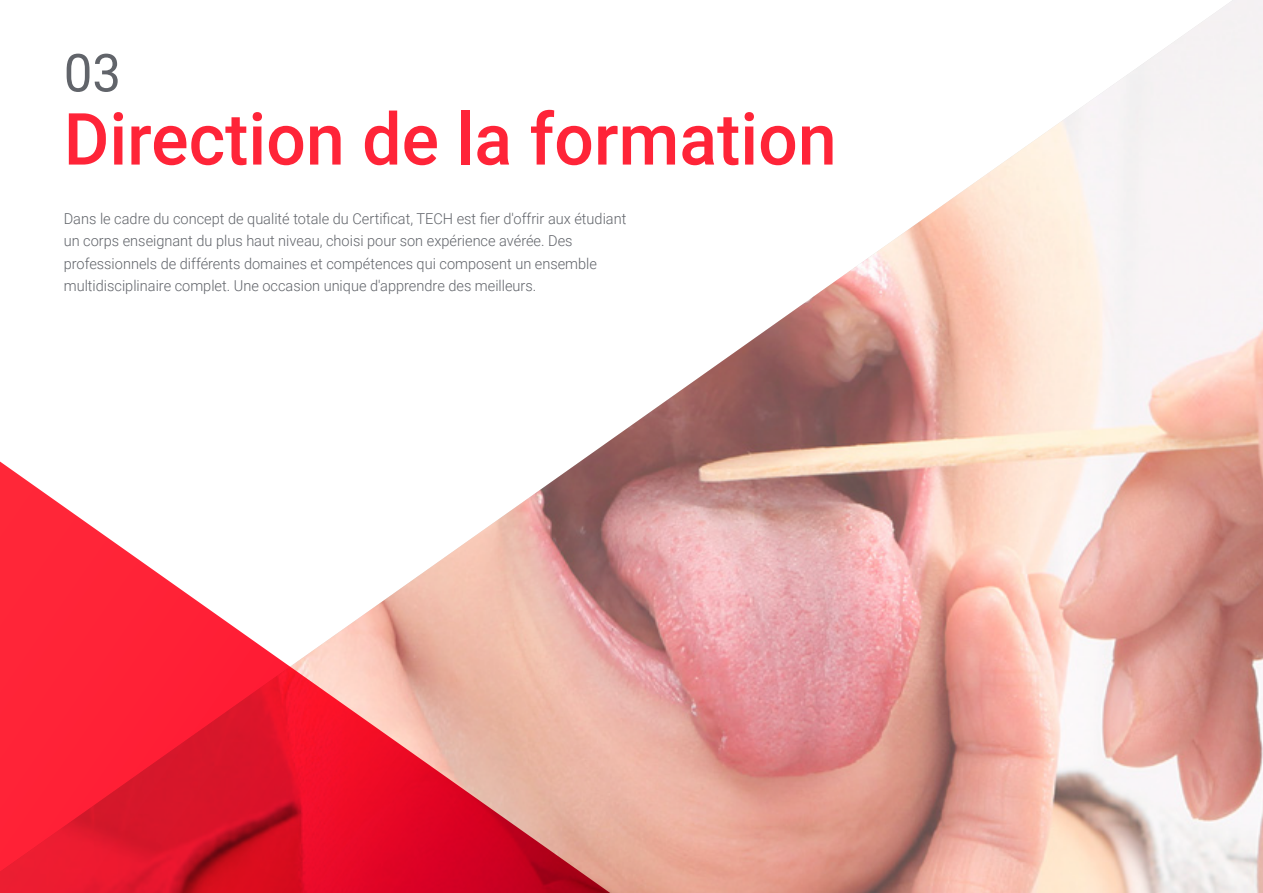
<style>
.page{position:relative;width:1263px;height:893px;background:#fff}
.page>*{position:absolute;margin:0;border:0;box-sizing:border-box;transform-origin:0 0}
.t1{font:500 72px "Roboto";color:#ff2438}
.t2{font:52.5px "Roboto";color:#61646a}
.t3{font:300 15px/22.5px "Roboto";color:#61646a}
</style>
<div class="page">
<img style="left:602px;top:0;width:661px;height:893px">
<svg style="left:0;top:446px;width:640px;height:447px"></svg>
<h2 class="t2" style="left:64px;top:36px;width:59px">03</h2>
<h1 class="t1" style="left:64px;top:89px;width:774px">Direction de la formation</h1>
<p class="t3" style="left:64px;top:207px;width:564px">Dans le cadre du concept de qualité totale du Certificat, TECH est fier d'offrir aux étudiant un corps enseignant du plus haut niveau, choisi pour son expérience avérée. Des professionnels de différents domaines et compétences qui composent un ensemble multidisciplinaire complet. Une occasion unique d'apprendre des meilleurs.</p>
</div>
